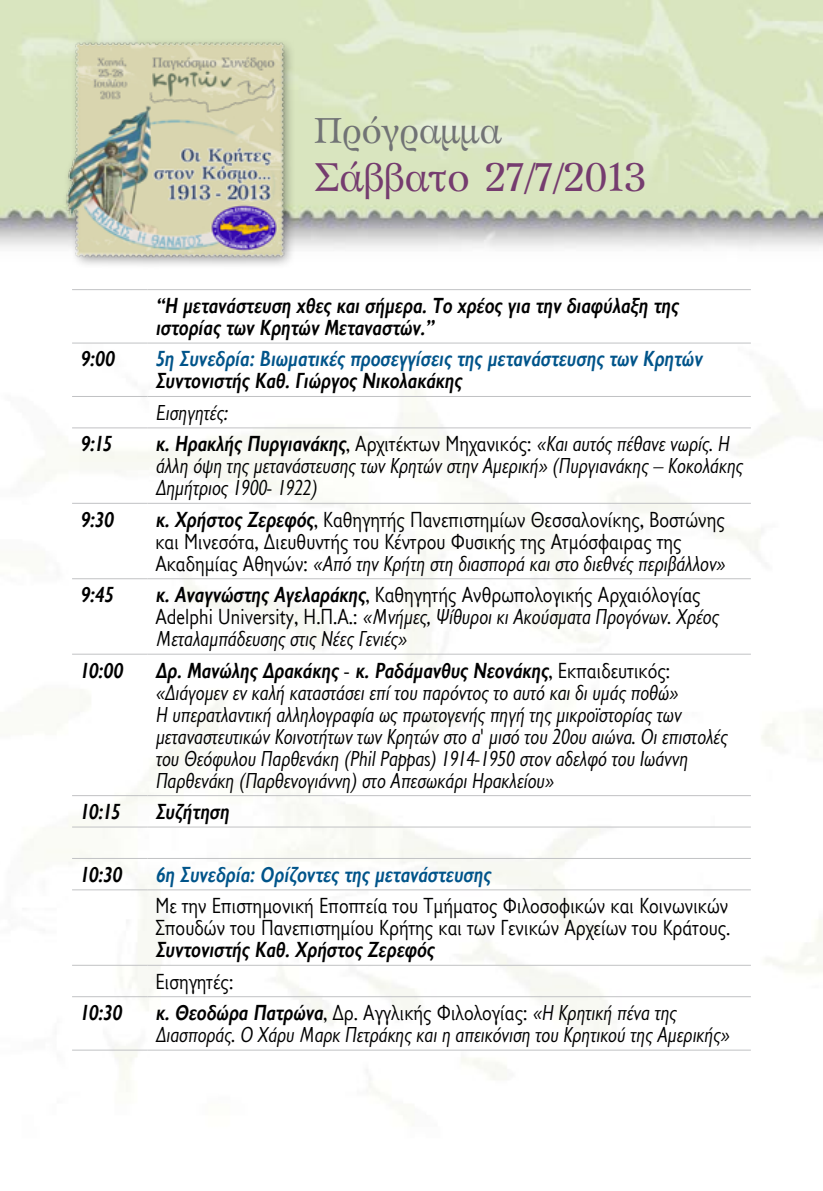
<style>
.page{position:relative;width:823px;height:1191px;background:#fff}
.page>*{position:absolute;margin:0;border:0;box-sizing:border-box;transform-origin:0 0}
.t1{font:40px "GFS Artemisia";color:#753c6f}
.t2{font:36px "GFS Artemisia";color:#717375}
.t3{font:22px/22px "Gill Sans Hel Sem Con It";color:#000}
.t4{font:22px/22px "Gill Sans Hel SCOS";color:#000}
.t5{font:22px/22px "Gill Sans Hel Sem Con Bd It";color:#000}
.t6{font:22px "Gill Sans Hel Sem Con Bd It";color:#00548a}
.s1{font-family:"Gill Sans Hel Sem Con Bd It"}
.s2{font-family:"Gill Sans Hel SCOS"}
.s3{font-family:"Gill Sans Hel Sem Con It"}
</style>
<div class="page">
<img style="left:0;top:0;width:822px;height:1095px">
<hr style="left:147px;top:289px;width:603px;height:1px;background:#c1c2c4">
<hr style="left:72px;top:343px;width:75px;height:1px;background:#c1c2c4">
<hr style="left:147px;top:343px;width:603px;height:1px;background:#c1c2c4">
<hr style="left:72px;top:396px;width:75px;height:1px;background:#c1c2c4">
<hr style="left:147px;top:396px;width:603px;height:1px;background:#c1c2c4">
<hr style="left:72px;top:427px;width:75px;height:1px;background:#c1c2c4">
<hr style="left:147px;top:427px;width:603px;height:1px;background:#c1c2c4">
<hr style="left:72px;top:503px;width:75px;height:1px;background:#c1c2c4">
<hr style="left:147px;top:503px;width:603px;height:1px;background:#c1c2c4">
<hr style="left:72px;top:578px;width:75px;height:1px;background:#c1c2c4">
<hr style="left:147px;top:578px;width:603px;height:1px;background:#c1c2c4">
<hr style="left:72px;top:654px;width:75px;height:1px;background:#c1c2c4">
<hr style="left:147px;top:654px;width:603px;height:1px;background:#c1c2c4">
<hr style="left:72px;top:795px;width:75px;height:1px;background:#c1c2c4">
<hr style="left:147px;top:795px;width:603px;height:1px;background:#c1c2c4">
<hr style="left:72px;top:826px;width:75px;height:1px;background:#c1c2c4">
<hr style="left:147px;top:826px;width:603px;height:1px;background:#c1c2c4">
<hr style="left:72px;top:858px;width:75px;height:1px;background:#c1c2c4">
<hr style="left:147px;top:858px;width:603px;height:1px;background:#c1c2c4">
<hr style="left:72px;top:889px;width:75px;height:1px;background:#c1c2c4">
<hr style="left:147px;top:889px;width:603px;height:1px;background:#c1c2c4">
<hr style="left:72px;top:965px;width:75px;height:1px;background:#c1c2c4">
<hr style="left:147px;top:965px;width:603px;height:1px;background:#c1c2c4">
<hr style="left:72px;top:996px;width:75px;height:1px;background:#c1c2c4">
<hr style="left:147px;top:996px;width:603px;height:1px;background:#c1c2c4">
<hr style="left:72px;top:1049px;width:75px;height:1px;background:#c1c2c4">
<hr style="left:147px;top:1049px;width:603px;height:1px;background:#c1c2c4">
<div style="left:60px;top:36px;width:286px;height:300px;background:#000;opacity:.4"></div>
<img style="left:64px;top:33px;width:232px;height:233px">
<h2 class="t2" style="left:313px;top:104px;width:189px">Πρόγραμμα</h2>
<h1 class="t1" style="left:313px;top:147px;width:333px">Σάββατο 27/7/2013</h1>
<p class="t5" style="left:155px;top:295px;width:524px">“Η μετανάστευση χθες και σήμερα. Το χρέος για την διαφύλαξη της ιστορίας των Κρητών Μεταναστών.”</p>
<p class="t5" style="left:80px;top:348px;width:36px">9:00</p>
<p class="t6" style="left:155px;top:347px;width:548px">5η Συνεδρία: Βιωματικές προσεγγίσεις της μετανάστευσης των Κρητών</p>
<p class="t5" style="left:155px;top:370px;width:307px">Συντονιστής Καθ. Γιώργος Νικολακάκης</p>
<p class="t3" style="left:155px;top:401px;width:73px">Εισηγητές:</p>
<p class="t5" style="left:80px;top:433px;width:33px">9:15</p>
<p class="t3" style="left:155px;top:433px;width:588px"><span class="s1">κ. Ηρακλής Πυργιανάκης</span><span class="s2">, Αρχιτέκτων Μηχανικός:</span> «Και αυτός πέθανε νωρίς. Η άλλη όψη της μετανάστευσης των Κρητών στην Αμερική» (Πυργιανάκης – Κοκολάκης<br>Δημήτριος 1900- 1922)</p>
<p class="t5" style="left:80px;top:508px;width:35px">9:30</p>
<p class="t4" style="left:155px;top:508px;width:570px"><span class="s1">κ. Χρήστος Ζερεφός</span>, Καθηγητής Πανεπιστημίων Θεσσαλονίκης, Βοστώνης και Μινεσότα, Διευθυντής του Κέντρου Φυσικής της Ατμόσφαιρας της</p>
<p class="t3" style="left:155px;top:552px;width:570px"><span class="s2">Ακαδημίας Αθηνών:</span> «Από την Κρήτη στη διασπορά και στο διεθνές περιβάλλον»</p>
<p class="t5" style="left:80px;top:584px;width:34px">9:45</p>
<p class="t4" style="left:155px;top:584px;width:546px"><span class="s1">κ. Αναγνώστης Αγελαράκης</span>, Καθηγητής Aνθρωπολογικής Αρχαιόλογίας</p>
<p class="t3" style="left:155px;top:606px;width:564px"><span class="s2">Adelphi University, Η.Π.Α.:</span> «Μνήμες, Ψίθυροι κι Ακούσματα Προγόνων. Χρέος<br>Μεταλαμπάδευσης στις Νέες Γενιές»</p>
<p class="t5" style="left:80px;top:659px;width:44px">10:00</p>
<p class="t5" style="left:155px;top:659px;width:516px">Δρ. Μανώλης Δρακάκης <span class="s2">-</span> κ. Ραδάμανθυς Νεονάκης<span class="s2">, Εκπαιδευτικός:</span></p>
<p class="t3" style="left:155px;top:681px;width:573px">«Διάγομεν εν καλή καταστάσει επί του παρόντος το αυτό και δι υμάς ποθώ»<br>Η υπερατλαντική αλληλογραφία ως πρωτογενής πηγή της μικροϊστορίας των μεταναστευτικών Κοινοτήτων των Κρητών στο α' μισό του 20ου αιώνα. Οι επιστολές του Θεόφυλου Παρθενάκη (Phil Pappas) 1914-1950 στον αδελφό του Ιωάννη Παρθενάκη (Παρθενογιάννη) στο Απεσωκάρι Ηρακλείου»</p>
<p class="t5" style="left:80px;top:801px;width:41px">10:15</p>
<p class="t5" style="left:155px;top:801px;width:75px">Συζήτηση</p>
<p class="t5" style="left:80px;top:863px;width:43px">10:30</p>
<p class="t6" style="left:155px;top:862px;width:336px">6η Συνεδρία: Ορίζοντες της μετανάστευσης</p>
<p class="t4" style="left:155px;top:895px;width:576px">Με την Επιστημονική Εποπτεία του Τμήματος Φιλοσοφικών και Κοινωνικών<br>Σπουδών του Πανεπιστημίου Κρήτης και των Γενικών Αρχείων του Κράτους.</p>
<p class="t5" style="left:155px;top:939px;width:280px">Συντονιστής Καθ. Χρήστος Ζερεφός</p>
<p class="t4" style="left:155px;top:970px;width:79px">Εισηγητές:</p>
<p class="t5" style="left:80px;top:1002px;width:43px">10:30</p>
<p class="t4" style="left:155px;top:1001px;width:522px"><span class="s1">κ. Θεοδώρα Πατρώνα</span>, Δρ. Αγγλικής Φιλολογίας: <span class="s3">«Η Κρητική πένα της</span></p>
<p class="t3" style="left:155px;top:1023px;width:575px">Διασποράς. Ο Χάρυ Μαρκ Πετράκης και η απεικόνιση του Κρητικού της Αμερικής»</p>
</div>
